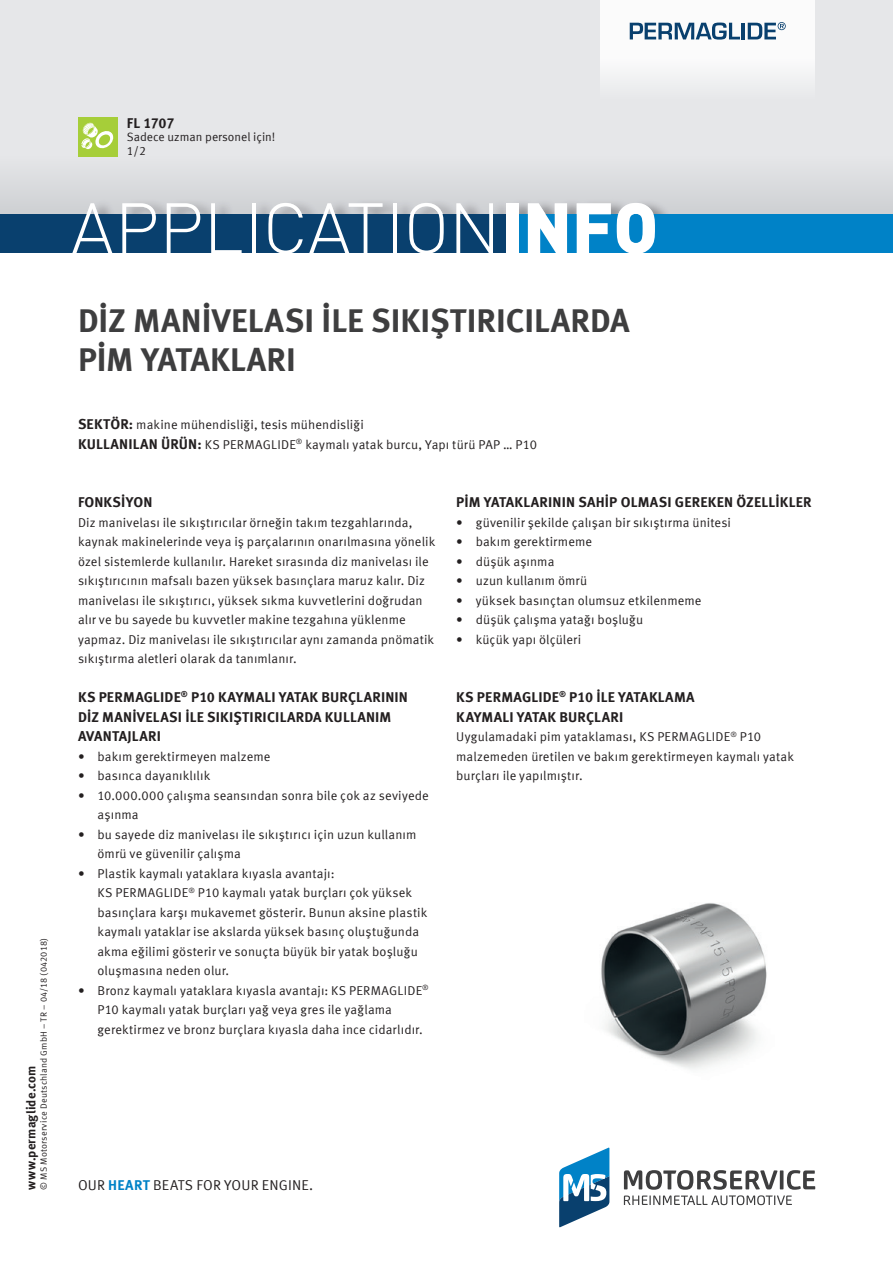
<style>
.page{position:relative;width:893px;height:1263px;background:#fff}
.page>*{position:absolute;margin:0;border:0;box-sizing:border-box;transform-origin:0 0}
.t1{font:300 70.5px "DIN Pro";color:#fff}
.t2{font:700 33px/39px "Meta Offc Pro";color:#3e3e3f}
.t3{font:700 14.25px/19.5px "Meta Offc Pro";letter-spacing:.01em;color:#231f20}
.t4{font:14.25px "Meta Offc Pro Norm";letter-spacing:.01em;color:#231f20}
.t5{font:12.75px/19.5px "Meta Offc Pro Norm";letter-spacing:.01em;color:#231f20}
.t6{font:700 12.75px "Meta Offc Pro";letter-spacing:.01em;color:#231f20}
.t7{font:12px "Meta Offc Pro Norm";color:#231f20}
.t8{font:9px "Meta Offc Pro Norm";letter-spacing:.025em;color:#231f20}
.s1{font-weight:900}
.s2{font-family:"Meta Offc Pro";font-weight:700;font-size:14.25px}
.s3{font-family:"Meta Offc Pro";font-weight:700;color:#0082c7}
</style>
<div class="page">
<div style="left:0;top:0;width:893px;height:224px;background:#e6e7e9"></div>
<div style="left:0;top:156px;width:893px;height:58px;background:#dcdde0"></div>
<div style="left:74px;top:198px;width:600px;height:16px;background:#231f20;opacity:.4"></div>
<div style="left:0;top:214px;width:893px;height:39px;background:#09406e"></div>
<div style="left:507px;top:214px;width:386px;height:39px;background:#0082c7"></div>
<div style="left:600px;top:0;width:215px;height:101px;background:linear-gradient(to right,#f6f6f7,#f5f6f6)"></div>
<svg style="left:630px;top:22px;width:110px;height:18px;background:#8aa4b9"></svg>
<hr style="left:741px;top:23px;width:3px;height:16px;background:#09406e">
<svg style="left:748px;top:22px;width:38px;height:17px"></svg>
<div style="left:78px;top:117px;width:39px;height:39px;background:#a6ce39"></div>
<svg style="left:81px;top:122px;width:33px;height:28px"></svg>
<svg style="left:559px;top:1147px;width:50px;height:80px"></svg>
<svg style="left:624px;top:1170px;width:191px;height:35px"></svg>
<img style="left:601px;top:903px;width:166px;height:166px">
<p class="t8" style="left:37px;top:1189px;width:253px;rotate:-90deg">© MS Motorservice Deutschland GmbH – TR – 04/18 (042018)</p>
<p class="t6" style="left:21px;top:1189px;width:125px;rotate:-90deg">www.permaglide.com</p>
<p class="t3" style="left:127px;top:112px;width:49px">FL 1707</p>
<p class="t7" style="left:127px;top:142px;width:21px">1/2</p>
<p class="t7" style="left:127px;top:128px;width:150px">Sadece uzman personel için!</p>
<h1 class="t1" style="left:71px;top:175px;width:589px">APPLICATION<span class="s1">INFO</span></h1>
<h2 class="t2" style="left:78px;top:298px;width:553px">DIZ MANIVELASI ILE SIKIŞTIRICILARDA<br>PIM YATAKLARI</h2>
<p class="t5" style="left:78px;top:414px;width:460px"><span class="s2">SEKTÖR:</span> makine mühendisliği, tesis mühendisliği<br><span class="s2">KULLANILAN ÜRÜN:</span> KS PERMAGLIDE<sup>®</sup> kaymalı yatak burcu, Yapı türü PAP … P10</p>
<p class="t3" style="left:78px;top:491px;width:76px">FONKSIYON</p>
<p class="t5" style="left:78px;top:512px;width:359px">Diz manivelası ile sıkıştırıcılar örneğin takım tezgahlarında, kaynak makinelerinde veya iş parçalarının onarılmasına yönelik özel sistemlerde kullanılır. Hareket sırasında diz manivelası ile sıkıştırıcının mafsalı bazen yüksek basınçlara maruz kalır. Diz manivelası ile sıkıştırıcı, yüksek sıkma kuvvetlerini doğrudan alır ve bu sayede bu kuvvetler makine tezgahına yüklenme yapmaz. Diz manivelası ile sıkıştırıcılar aynı zamanda pnömatik sıkıştırma aletleri olarak da tanımlanır.</p>
<p class="t3" style="left:78px;top:686px;width:331px">KS PERMAGLIDE<sup>®</sup> P10 KAYMALI YATAK BURÇLARININ<br>DIZ MANIVELASI ILE SIKIŞTIRICILARDA KULLANIM<br>AVANTAJLARI</p>
<p class="t5" style="left:78px;top:746px;width:194px">• bakım gerektirmeyen malzeme</p>
<p class="t5" style="left:78px;top:765px;width:134px">• basınca dayanıklılık</p>
<p class="t5" style="left:97px;top:785px;width:333px;text-indent:-19px">• 10.000.000 çalışma seansından sonra bile çok az seviyede aşınma</p>
<p class="t5" style="left:97px;top:823px;width:320px;text-indent:-19px">• bu sayede diz manivelası ile sıkıştırıcı için uzun kullanım ömrü ve güvenilir çalışma</p>
<p class="t5" style="left:97px;top:862px;width:331px;text-indent:-19px">• Plastik kaymalı yataklara kıyasla avantajı:<br>KS PERMAGLIDE<sup>®</sup> P10 kaymalı yatak burçları çok yüksek basınçlara karşı mukavemet gösterir. Bunun aksine plastik kaymalı yataklar ise akslarda yüksek basınç oluştuğunda akma eğilimi gösterir ve sonuçta büyük bir yatak boşluğu oluşmasına neden olur.</p>
<p class="t5" style="left:98px;top:979px;width:333px;text-indent:-20px">• Bronz kaymalı yataklara kıyasla avantajı: KS PERMAGLIDE<sup>®<br></sup>P10 kaymalı yatak burçları yağ veya gres ile yağlama gerektirmez ve bronz burçlara kıyasla daha ince cidarlıdır.</p>
<p class="t3" style="left:456px;top:491px;width:357px">PIM YATAKLARININ SAHIP OLMASI GEREKEN ÖZELLIKLER</p>
<p class="t5" style="left:456px;top:512px;width:276px">• güvenilir şekilde çalışan bir sıkıştırma ünitesi</p>
<p class="t5" style="left:456px;top:531px;width:138px">• bakım gerektirmeme</p>
<p class="t5" style="left:456px;top:551px;width:100px">• düşük aşınma</p>
<p class="t5" style="left:456px;top:570px;width:133px">• uzun kullanım ömrü</p>
<p class="t5" style="left:456px;top:589px;width:247px">• yüksek basınçtan olumsuz etkilenmeme</p>
<p class="t5" style="left:456px;top:609px;width:188px">• düşük çalışma yatağı boşluğu</p>
<p class="t5" style="left:456px;top:628px;width:127px">• küçük yapı ölçüleri</p>
<p class="t3" style="left:456px;top:686px;width:240px">KS PERMAGLIDE<sup>®</sup> P10 ILE YATAKLAMA<br>KAYMALI YATAK BURÇLARI</p>
<p class="t5" style="left:456px;top:726px;width:339px">Uygulamadaki pim yataklaması, KS PERMAGLIDE<sup>®</sup> P10 malzemeden üretilen ve bakım gerektirmeyen kaymalı yatak burçları ile yapılmıştır.</p>
<p class="t4" style="left:78px;top:1174px;width:237px">OUR <span class="s3">HEART</span> BEATS FOR YOUR ENGINE.</p>
</div>
